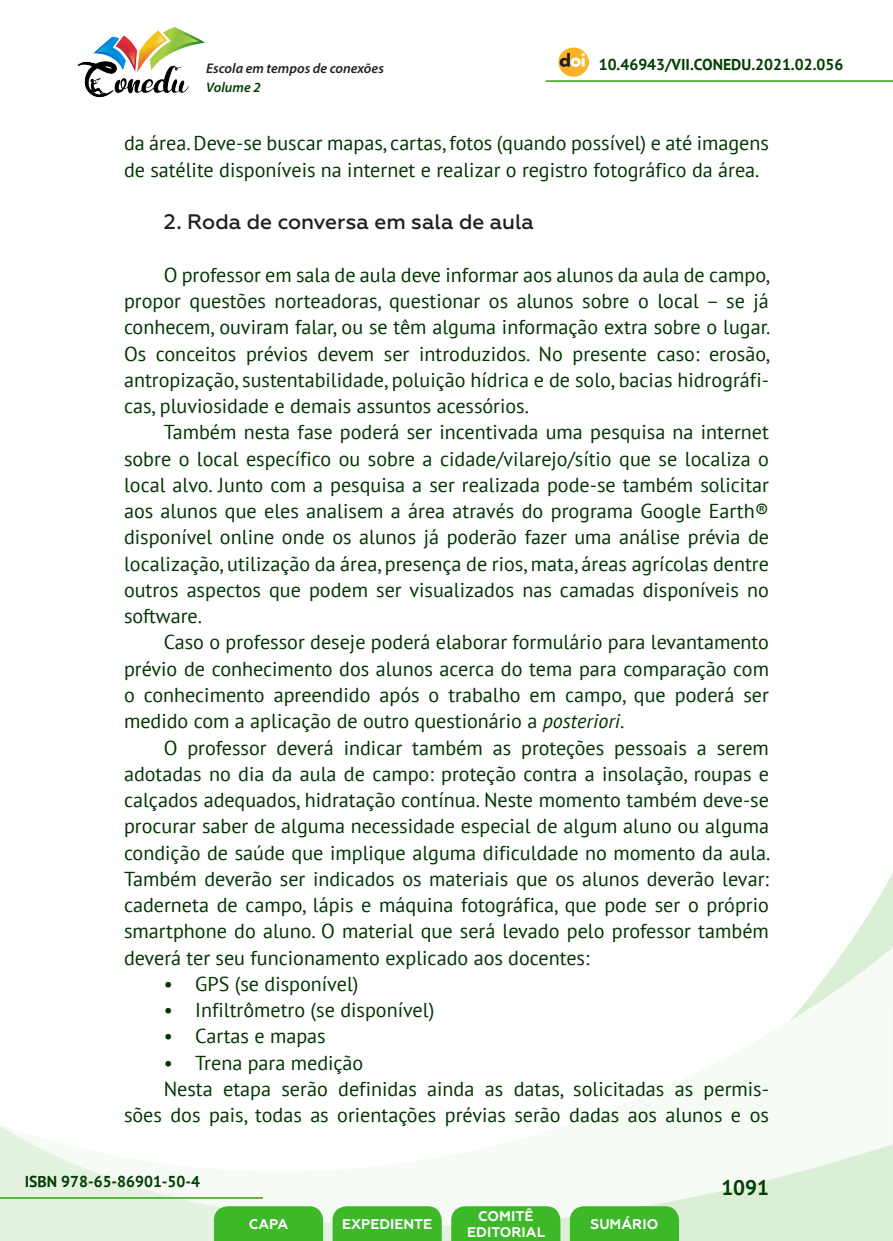
<style>
.page{position:relative;width:893px;height:1241px;background:#fff}
.page>*{position:absolute;margin:0;border:0;box-sizing:border-box;transform-origin:0 0}
._10_SUBTÍTULO_2{font:500 21px "Geometria";color:#231f20}
.t1{font:700 21px "PT Sans";color:#003d00}
._8_CORPO{font:20.12px/26.2px "PT Sans";color:#003500;text-align:justify}
.t2{font:700 15.75px "PT Sans";color:#003d00}
.t3{font:700 14px/16.8px "Geometria";color:#fff;text-align:center}
.t4{font:italic 600 14px "Myriad Pro";color:#231f20}
.t5{font:italic 600 14px "Myriad Pro";color:#003d00}
.s1{font-style:italic}
</style>
<div class="page">
<svg style="left:848px;top:873px;width:45px;height:73px"></svg>
<svg style="left:0;top:946px;width:893px;height:294px"></svg>
<hr style="left:0;top:1196px;width:263px;height:2px;background:#4cad31">
<hr style="left:546px;top:80px;width:347px;height:2px;background:#4cad31">
<img style="left:559px;top:47px;width:30px;height:30px">
<img style="left:77px;top:27px;width:128px;height:71px">
<svg style="left:214px;top:1205px;width:109px;height:35px;background:#47bb34"></svg>
<svg style="left:333px;top:1205px;width:109px;height:35px;background:#47bb34"></svg>
<svg style="left:451px;top:1205px;width:109px;height:35px;background:#47bb34"></svg>
<svg style="left:570px;top:1205px;width:109px;height:35px;background:#46bb33"></svg>
<p class="t4" style="left:206px;top:59px;width:179px">Escola em tempos de conexões</p>
<p class="t2" style="left:599px;top:54px;width:246px">10.46943/VII.CONEDU.2021.02.056</p>
<p class="t5" style="left:206px;top:78px;width:56px">Volume 2</p>
<p class="_8_CORPO" style="left:124px;top:130px;width:646px">da área. Deve-se buscar mapas, cartas, fotos (quando possível) e até imagens de satélite disponíveis na internet e realizar o registro fotográfico da área.</p>
<p class="_10_SUBTÍTULO_2" style="left:164px;top:209px;width:372px">2. Roda de conversa em sala de aula</p>
<p class="_8_CORPO" style="left:124px;top:261px;width:648px;text-indent:40px">O professor em sala de aula deve informar aos alunos da aula de campo, propor questões norteadoras, questionar os alunos sobre o local – se já conhecem, ouviram falar, ou se têm alguma informação extra sobre o lugar.<br>Os conceitos prévios devem ser introduzidos. No presente caso: erosão, antropização, sustentabilidade, poluição hídrica e de solo, bacias hidrográfi&shy;cas, pluviosidade e demais assuntos acessórios.</p>
<p class="_8_CORPO" style="left:124px;top:418px;width:646px;text-indent:40px">Também nesta fase poderá ser incentivada uma pesquisa na internet sobre o local específico ou sobre a cidade/vilarejo/sítio que se localiza o local alvo. Junto com a pesquisa a ser realizada pode-se também solicitar aos alunos que eles analisem a área através do programa Google Earth® disponível online onde os alunos já poderão fazer uma análise prévia de localização, utilização da área, presença de rios, mata, áreas agrícolas dentre outros aspectos que podem ser visualizados nas camadas disponíveis no software.</p>
<p class="_8_CORPO" style="left:124px;top:628px;width:646px;text-indent:40px">Caso o professor deseje poderá elaborar formulário para levantamento prévio de conhecimento dos alunos acerca do tema para comparação com o conhecimento apreendido após o trabalho em campo, que poderá ser medido com a aplicação de outro questionário a <span class="s1">posteriori</span>.</p>
<p class="_8_CORPO" style="left:124px;top:733px;width:648px;text-indent:40px">O professor deverá indicar também as proteções pessoais a serem adotadas no dia da aula de campo: proteção contra a insolação, roupas e calçados adequados, hidratação contínua. Neste momento também deve-se procurar saber de alguma necessidade especial de algum aluno ou alguma condição de saúde que implique alguma dificuldade no momento da aula.<br>Também deverão ser indicados os materiais que os alunos deverão levar: caderneta de campo, lápis e máquina fotográfica, que pode ser o próprio smartphone do aluno. O material que será levado pelo professor também deverá ter seu funcionamento explicado aos docentes:</p>
<p class="_8_CORPO" style="left:164px;top:970px;width:196px">• GPS (se disponível)</p>
<p class="_8_CORPO" style="left:164px;top:996px;width:272px">• Infiltrômetro (se disponível)</p>
<p class="_8_CORPO" style="left:164px;top:1022px;width:163px">• Cartas e mapas</p>
<p class="_8_CORPO" style="left:164px;top:1048px;width:201px">• Trena para medição</p>
<p class="_8_CORPO" style="left:124px;top:1075px;width:646px;text-align:right">Nesta etapa serão definidas ainda as datas, solicitadas as permis&shy;sões dos pais, todas as orientações prévias serão dadas aos alunos e os</p>
<p class="t2" style="left:25px;top:1170px;width:177px">ISBN 978-65-86901-50-4</p>
<p class="t3" style="left:249px;top:1215px;width:41px">CAPA</p>
<p class="t3" style="left:342px;top:1215px;width:92px">EXPEDIENTE</p>
<p class="t3" style="left:467px;top:1207px;width:79px">COMITÊ<br>EDITORIAL</p>
<p class="t3" style="left:590px;top:1215px;width:69px">SUMÁRIO</p>
<p class="t1" style="left:721px;top:1173px;width:49px">1091</p>
</div>
